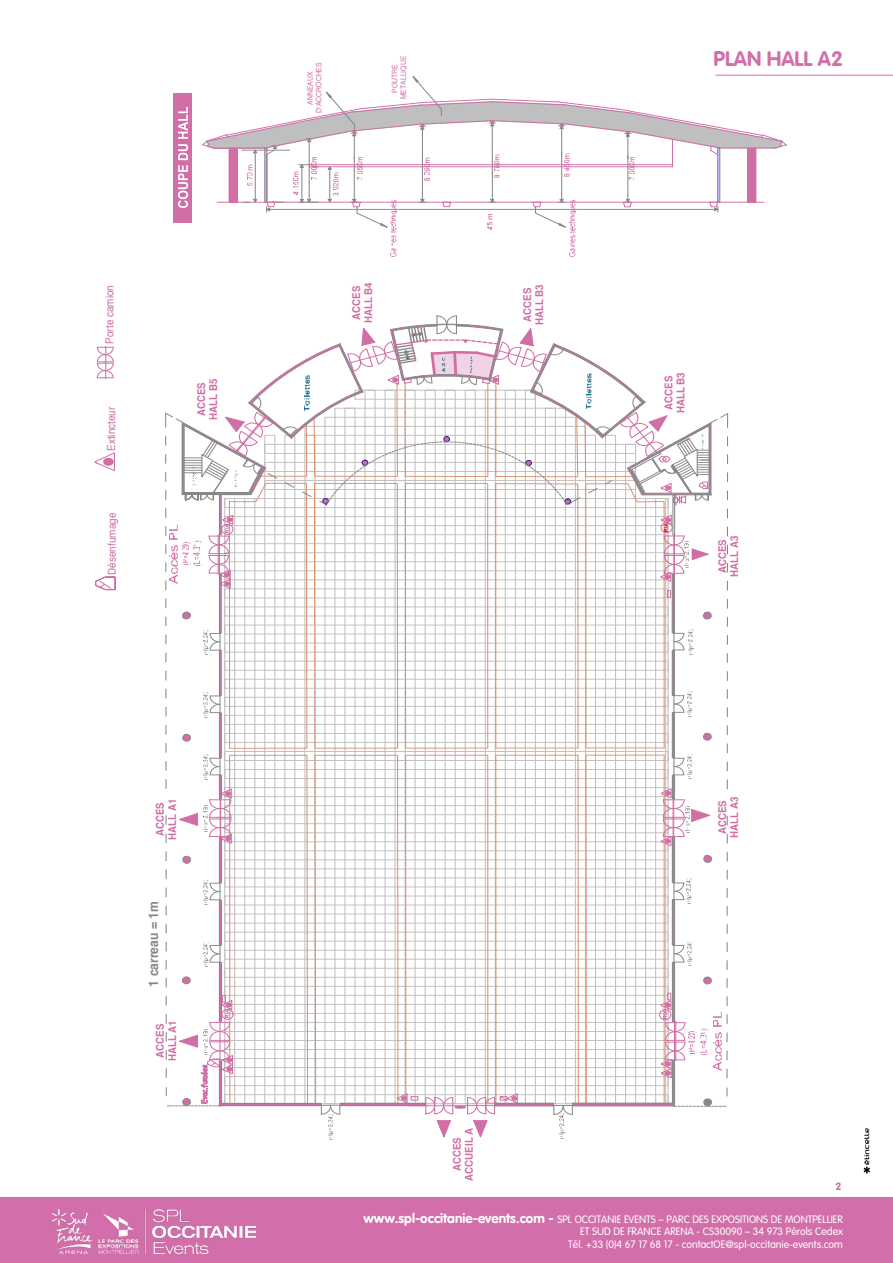
<style>
.page{position:relative;width:893px;height:1263px;background:#fff}
.page>*{position:absolute;margin:0;border:0;box-sizing:border-box;transform-origin:0 0}
.t1{font:20.85px "VAG Rounded Bold";color:#d26ea9}
.t2{font:700 13.5px "Helvetica";color:#87888a;scale:.9 1}
.t3{font:10.95px "Helvetica";color:#d06ea5;scale:.9 1}
.t4{font:700 10.8px/12px "Helvetica";color:#d06ea5;text-align:center;scale:.9 1}
.t5{font:300 10.5px/12.3px "VAG Rounded Light S Si";color:#fff;text-align:right}
.t6{font:10.5px "VAG Rounded Bold";color:#d26ea9}
.t7{font:7.65px/8.6px "Helvetica";color:#d06ea5;text-align:center;scale:.9 1}
.t8{font:2.7px "Helvetica";color:#d06ea5;scale:.9 1}
.s1{font-family:"VAG Rounded Bold";font-weight:400;font-size:13.5px}
</style>
<div class="page">
<div style="left:0;top:1197px;width:893px;height:66px;background:#d26ea9"></div>
<svg style="left:863px;top:1128px;width:7px;height:45px"></svg>
<hr style="left:715px;top:75px;width:178px;height:1px;background:#d26ea9">
<svg style="left:96px;top:577px;width:19px;height:13px"></svg>
<svg style="left:95px;top:453px;width:20px;height:18px"></svg>
<svg style="left:97px;top:346px;width:16px;height:33px"></svg>
<div style="left:173px;top:93px;width:19px;height:129px;background:#d06ea5"></div>
<img style="left:569px;top:227px;width:7px;height:30px">
<svg style="left:178px;top:107px;width:10px;height:101px"></svg>
<img style="left:560px;top:1114px;width:13px;height:23px">
<img style="left:328px;top:1114px;width:13px;height:24px">
<img style="left:391px;top:227px;width:6px;height:30px">
<svg style="left:202px;top:77px;width:584px;height:150px"></svg>
<svg style="left:474px;top:1120px;width:13px;height:17px"></svg>
<svg style="left:437px;top:1120px;width:14px;height:17px"></svg>
<svg style="left:165px;top:316px;width:563px;height:798px"></svg>
<img style="left:52px;top:1210px;width:203px;height:43px">
<p class="t3" style="left:101px;top:344px;width:66px;rotate:-90deg">Porte camion</p>
<p class="t3" style="left:103px;top:451px;width:51px;rotate:-90deg">Extincteur</p>
<p class="t3" style="left:104px;top:575px;width:70px;rotate:-90deg">Désenfumage</p>
<p class="t4" style="left:196px;top:420px;width:47px;rotate:-90deg">ACCES<br>HALL B5</p>
<p class="t4" style="left:154px;top:839px;width:47px;rotate:-90deg">ACCES<br>HALL A1</p>
<p class="t2" style="left:143px;top:986px;width:96px;rotate:-90deg">1 carreau = 1m</p>
<p class="t4" style="left:154px;top:1061px;width:47px;rotate:-90deg">ACCES<br>HALL A1</p>
<p class="t7" style="left:306px;top:113px;width:57px;rotate:-90deg">ANNEAUX<br>D'ACCROCHES</p>
<p class="t7" style="left:391px;top:99px;width:50px;rotate:-90deg">POUTRE<br>METALLIQUE</p>
<p class="t4" style="left:351px;top:323px;width:47px;rotate:-90deg">ACCES<br>HALL B4</p>
<p class="t4" style="left:521px;top:325px;width:47px;rotate:-90deg">ACCES<br>HALL B3</p>
<h1 class="t1" style="left:713px;top:46px;width:131px">PLAN HALL A2</h1>
<p class="t4" style="left:663px;top:413px;width:47px;rotate:-90deg">ACCES<br>HALL B3</p>
<p class="t8" style="left:673px;top:502px;width:7px;rotate:-90deg">GAZ</p>
<p class="t4" style="left:716px;top:577px;width:47px;rotate:-90deg">ACCES<br>HALL A3</p>
<p class="t4" style="left:716px;top:838px;width:47px;rotate:-90deg">ACCES<br>HALL A3</p>
<p class="t4" style="left:451px;top:1180px;width:60px;rotate:-90deg">ACCES<br>ACCUEIL A</p>
<p class="t6" style="left:835px;top:1180px;width:8px">2</p>
<p class="t5" style="left:363px;top:1213px;width:481px"><span class="s1">www.spl-occitanie-events.com -</span> SPL OCCITANIE EVENTS – PARC DES EXPOSITIONS DE MONTPELLIER<br>ET SUD DE FRANCE ARENA - CS30090 – 34 973 Pérols Cedex<br>Tél. +33 (0)4 67 17 68 17 - contactOE@spl-occitanie-events.com</p>
</div>
